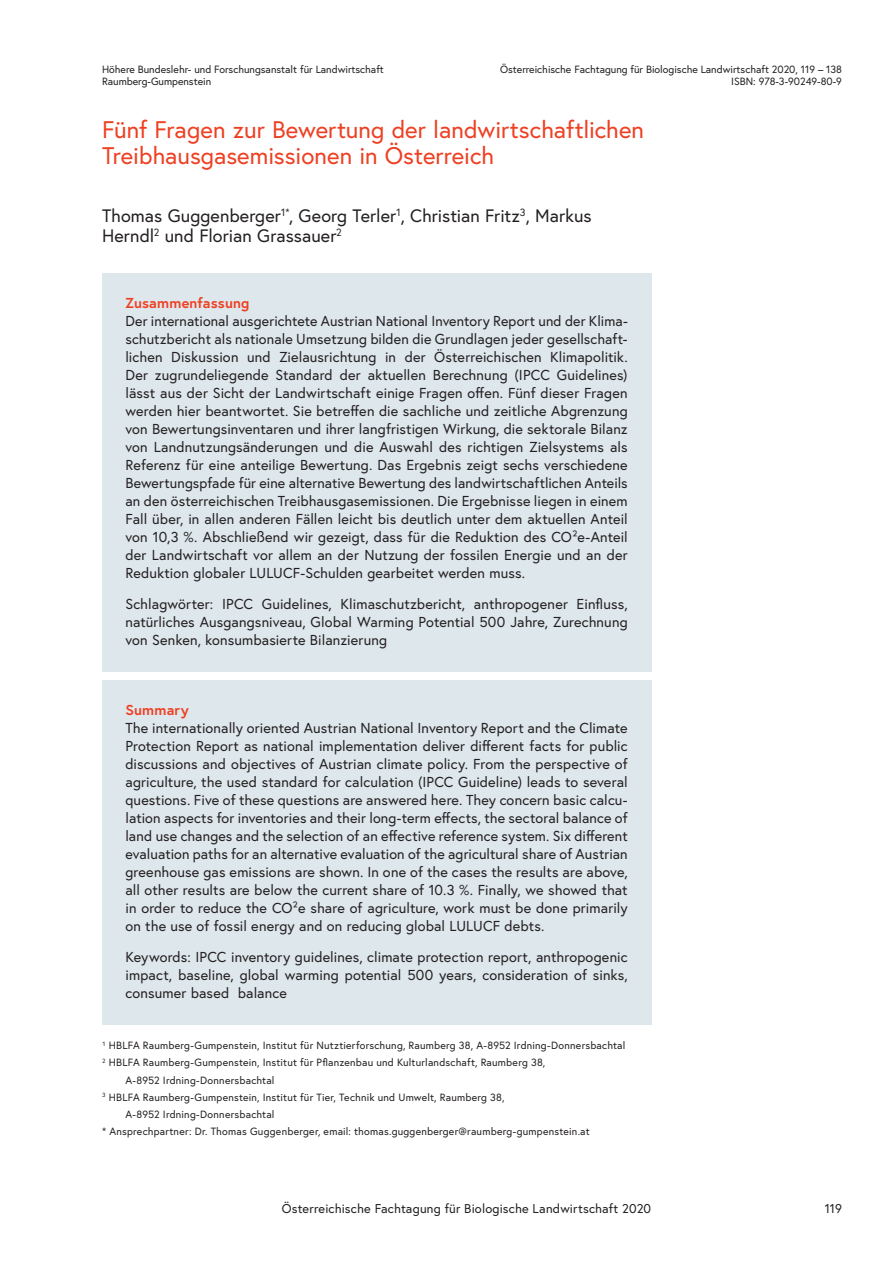
<style>
.page{position:relative;width:893px;height:1263px;background:#fff}
.page>*{position:absolute;margin:0;border:0;box-sizing:border-box;transform-origin:0 0}
.t1{font:24px/26.4px "Europa Austria";color:#ee4023}
.t2{font:18px/19.8px "Europa Austria";letter-spacing:.005em;color:#231f20}
.t3{font:14.4px/18px "Europa Austria";letter-spacing:.01em;color:#231f20;text-align:justify}
.t4{font:700 14.4px "Europa Austria";letter-spacing:.015em;color:#ee4023}
.t5{font:12.75px "Europa Austria";letter-spacing:.015em;color:#231f20}
.t6{font:10.5px/12.6px "Europa Austria";letter-spacing:.015em;color:#231f20;text-align:right}
</style>
<div class="page">
<div style="left:102px;top:273px;width:549px;height:62px;background:#dee7ec"></div>
<div style="left:102px;top:291px;width:549px;height:314px;background:#dee7ec"></div>
<div style="left:102px;top:574px;width:549px;height:97px;background:#dee7ec"></div>
<div style="left:102px;top:680px;width:549px;height:61px;background:#dee7ec"></div>
<div style="left:102px;top:698px;width:549px;height:259px;background:#dee7ec"></div>
<div style="left:102px;top:927px;width:549px;height:97px;background:#dee7ec"></div>
<p class="t6" style="left:102px;top:63px;width:283px;text-align:left">Höhere Bundeslehr- und Forschungsanstalt für Landwirtschaft<br>Raumberg-Gumpenstein</p>
<p class="t6" style="left:500px;top:63px;width:343px">Österreichische Fachtagung für Biologische Landwirtschaft 2020, 119 – 138<br>ISBN: 978-3-90249-80-9</p>
<h1 class="t1" style="left:102px;top:116px;width:544px">Fünf Fragen zur Bewertung der landwirtschaftlichen<br>Treibhausgasemissionen in Österreich</h1>
<p class="t2" style="left:102px;top:206px;width:491px">Thomas Guggenberger<sup>1*</sup>, Georg Terler<sup>1</sup>, Christian Fritz<sup>3</sup>, Markus<br>Herndl<sup>2</sup> und Florian Grassauer<sup>2</sup></p>
<p class="t4" style="left:125px;top:293px;width:126px">Zusammenfassung</p>
<p class="t3" style="left:125px;top:312px;width:504px">Der international ausgerichtete Austrian National Inventory Report und der Klima&shy;schutzbericht als nationale Umsetzung bilden die Grundlagen jeder gesellschaft&shy;lichen Diskussion und Zielausrichtung in der Österreichischen Klimapolitik.<br>Der zugrundeliegende Standard der aktuellen Berechnung (IPCC Guidelines) lässt aus der Sicht der Landwirtschaft einige Fragen offen. Fünf dieser Fragen werden hier beantwortet. Sie betreffen die sachliche und zeitliche Abgrenzung von Bewertungsinventaren und ihrer langfristigen Wirkung, die sektorale Bilanz von Landnutzungsänderungen und die Auswahl des richtigen Zielsystems als Referenz für eine anteilige Bewertung. Das Ergebnis zeigt sechs verschiedene Bewertungspfade für eine alternative Bewertung des landwirtschaftlichen Anteils an den österreichischen Treibhausgasemissionen. Die Ergebnisse liegen in einem Fall über, in allen anderen Fällen leicht bis deutlich unter dem aktuellen Anteil von 10,3 %. Abschließend wir gezeigt, dass für die Reduktion des CO2e-Anteil der Landwirtschaft vor allem an der Nutzung der fossilen Energie und an der Reduktion globaler LULUCF-Schulden gearbeitet werden muss.</p>
<p class="t3" style="left:125px;top:594px;width:504px">Schlagwörter: IPCC Guidelines, Klimaschutzbericht, anthropogener Einfluss, natürliches Ausgangsniveau, Global Warming Potential 500 Jahre, Zurechnung von Senken, konsumbasierte Bilanzierung</p>
<p class="t4" style="left:125px;top:700px;width:65px">Summary</p>
<p class="t3" style="left:125px;top:719px;width:504px">The internationally oriented Austrian National Inventory Report and the Climate Protection Report as national implementation deliver different facts for public discussions and objectives of Austrian climate policy. From the perspective of agriculture, the used standard for calculation (IPCC Guideline) leads to several questions. Five of these questions are answered here. They concern basic calcu&shy;lation aspects for inventories and their long-term effects, the sectoral balance of land use changes and the selection of an effective reference system. Six different evaluation paths for an alternative evaluation of the agricultural share of Austrian greenhouse gas emissions are shown. In one of the cases the results are above, all other results are below the current share of 10.3 %. Finally, we showed that in order to reduce the CO2e share of agriculture, work must be done primarily on the use of fossil energy and on reducing global LULUCF debts.</p>
<p class="t3" style="left:125px;top:947px;width:504px">Keywords: IPCC inventory guidelines, climate protection report, anthropogenic impact, baseline, global warming potential 500 years, consideration of sinks, consumer based balance</p>
<p class="t6" style="left:102px;top:1039px;width:525px"><sup>1</sup> HBLFA Raumberg-Gumpenstein, Institut für Nutztierforschung, Raumberg 38, A-8952 Irdning-Donnersbachtal</p>
<p class="t6" style="left:102px;top:1056px;width:445px"><sup>2</sup> HBLFA Raumberg-Gumpenstein, Institut für Pflanzenbau und Kulturlandschaft, Raumberg 38,</p>
<p class="t6" style="left:125px;top:1073px;width:151px">A-8952 Irdning-Donnersbachtal</p>
<p class="t6" style="left:102px;top:1090px;width:404px"><sup>3</sup> HBLFA Raumberg-Gumpenstein, Institut für Tier, Technik und Umwelt, Raumberg 38,</p>
<p class="t6" style="left:125px;top:1108px;width:151px">A-8952 Irdning-Donnersbachtal</p>
<p class="t6" style="left:102px;top:1125px;width:489px">* Ansprechpartner: Dr. Thomas Guggenberger, email: thomas.guggenberger@raumberg-gumpenstein.at</p>
<p class="t5" style="left:282px;top:1200px;width:371px">Österreichische Fachtagung für Biologische Landwirtschaft 2020</p>
<p class="t5" style="left:825px;top:1200px;width:19px">119</p>
</div>
